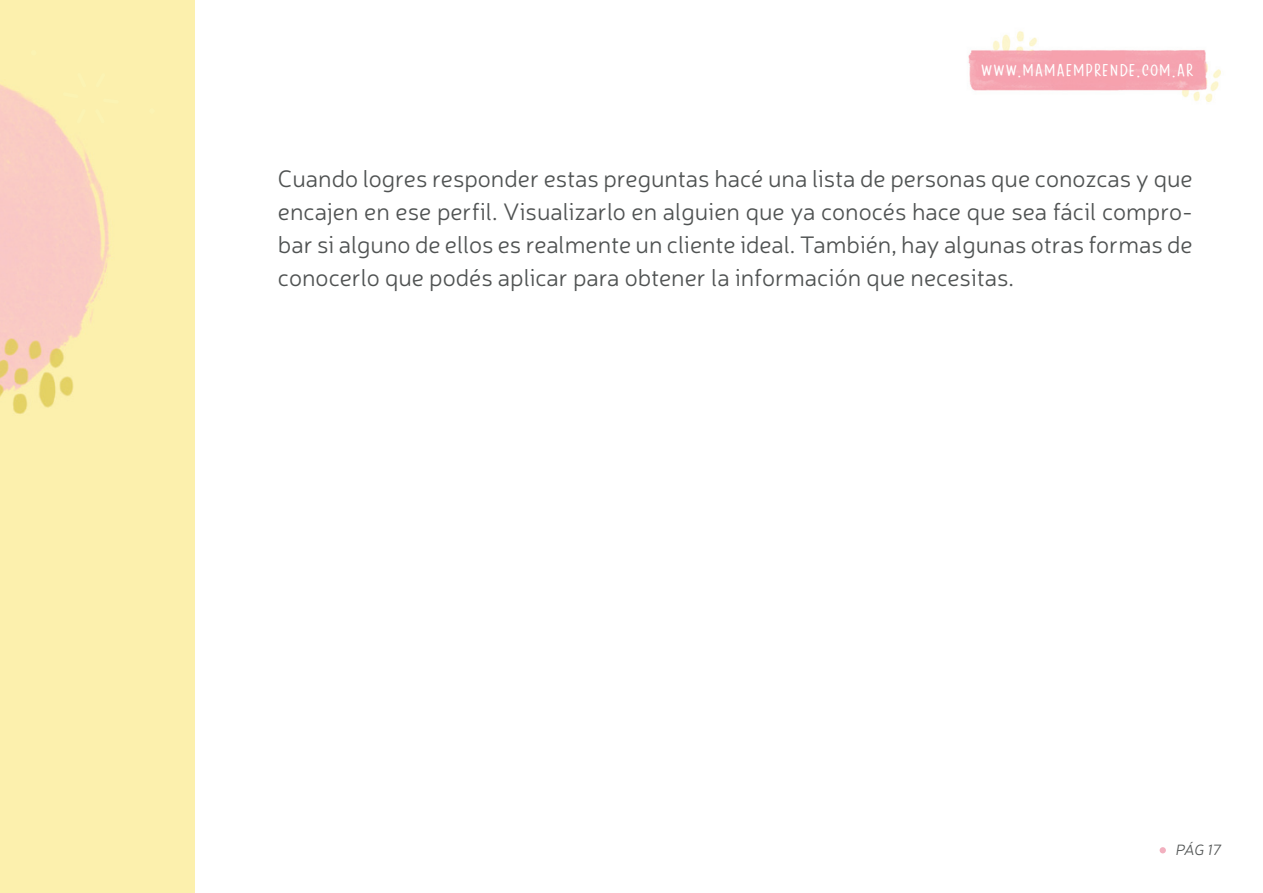
<style>
.page{position:relative;width:1263px;height:893px;background:#fff}
.page>*{position:absolute;margin:0;border:0;box-sizing:border-box;transform-origin:0 0}
.t1{font:27.75px "Dreamcatchers";color:#fff}
.t2{font:300 24px/33px "Neris";color:#4f5252;text-align:justify}
.t3{font:italic 300 15px "Neris";color:#4f5252}
</style>
<div class="page">
<img style="left:0;top:0;width:194px;height:893px">
<svg style="left:149px;top:108px;width:6px;height:6px"></svg>
<svg style="left:31px;top:50px;width:5px;height:6px"></svg>
<img style="left:968px;top:31px;width:253px;height:71px">
<svg style="left:95px;top:98px;width:24px;height:25px"></svg>
<svg style="left:77px;top:109px;width:9px;height:14px"></svg>
<svg style="left:95px;top:73px;width:10px;height:14px"></svg>
<svg style="left:63px;top:73px;width:23px;height:25px"></svg>
<div style="left:1159px;top:847px;width:7px;height:6px;background:#f2b0bf;border-radius:50%"></div>
<p class="t1" style="left:980px;top:52px;width:215px">www.mamaemprende.com.ar</p>
<p class="t2" style="left:278px;top:164px;width:916px">Cuando logres responder estas preguntas hacé una lista de personas que conozcas y que encajen en ese perfil. Visualizarlo en alguien que ya conocés hace que sea fácil compro&shy;bar si alguno de ellos es realmente un cliente ideal. También, hay algunas otras formas de conocerlo que podés aplicar para obtener la información que necesitas.</p>
<p class="t3" style="left:1176px;top:840px;width:47px">PÁG 17</p>
</div>
